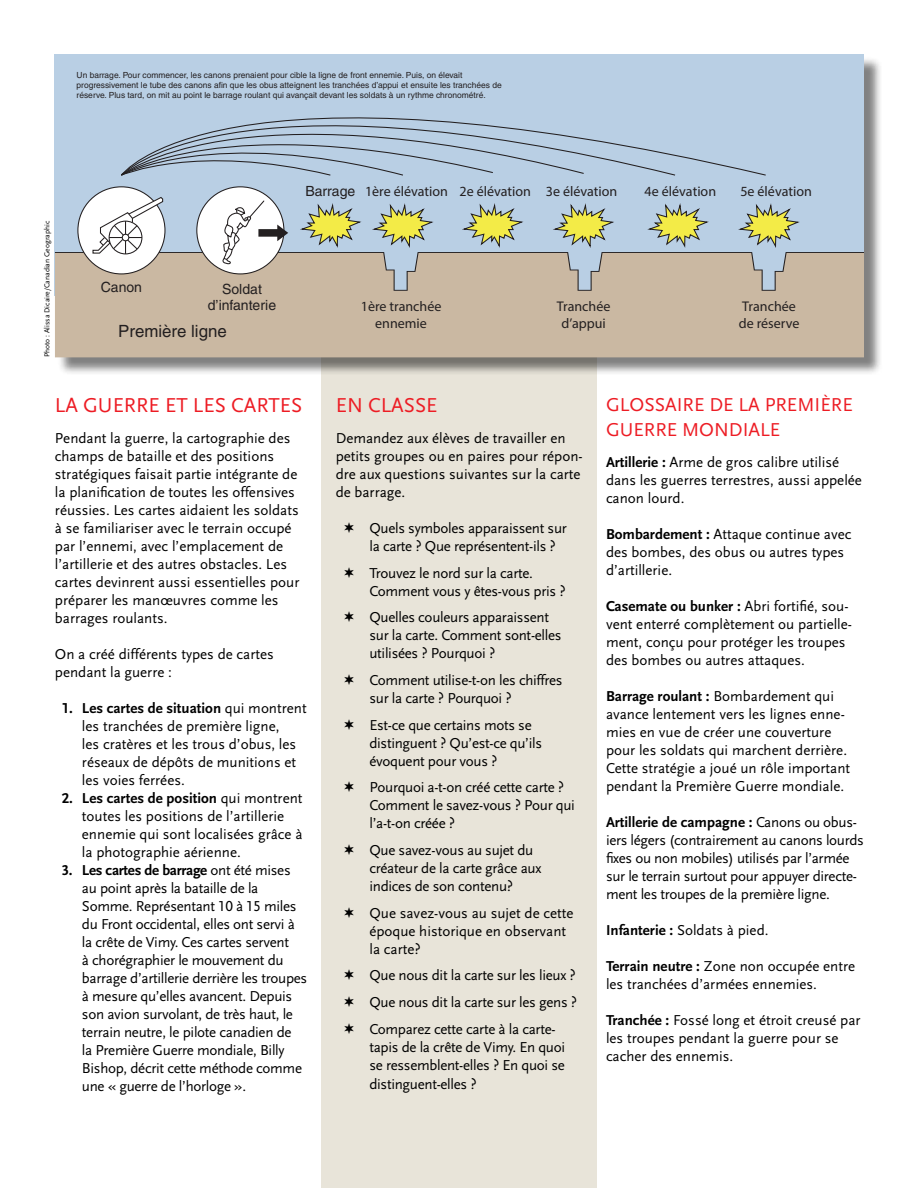
<style>
.page{position:relative;width:918px;height:1188px;background:#fff}
.page>*{position:absolute;margin:0;border:0;box-sizing:border-box;transform-origin:0 0}
.t1{font:21px "Scala Sans LF";color:#ed1c24}
.t2{font:19.5px/25.2px "Scala Sans LF";color:#ed1c24}
.t3{font:16.8px "Helvetica";color:#231f20}
.t4{font:15px/18px "Scala Sans LF";color:#000}
.t5{font:15px/18px "Scala Sans LF";letter-spacing:-.02em;color:#000}
.t6{font:14.1px/16.8px "Myriad Pro";color:#231f20;text-align:center}
.t7{font:14.1px/16.8px "Helvetica";color:#231f20;text-align:center}
.t8{font:8.4px/10.1px "Helvetica";color:#231f20}
.t9{font:7.5px "Scala Sans LF";color:#000}
.s1{font-family:"Helvetica"}
.s2{font-weight:700}
</style>
<div class="page">
<div style="left:321px;top:54px;width:276px;height:1134px;background:#e8e4d9"></div>
<div style="left:57px;top:56px;width:825px;height:320px;background:#000;opacity:.5"></div>
<div style="left:55px;top:54px;width:809px;height:242px;background:#b9cfe4"></div>
<div style="left:55px;top:291px;width:809px;height:66px;background:#cab8a2"></div>
<div style="left:78px;top:187px;width:87px;height:87px;background:#fff;border-radius:50%"></div>
<div style="left:197px;top:187px;width:87px;height:87px;background:#fff;border-radius:50%"></div>
<svg style="left:121px;top:117px;width:645px;height:59px"></svg>
<svg style="left:55px;top:196px;width:809px;height:95px"></svg>
<p class="t8" style="left:77px;top:70px;width:427px">Un barrage. Pour commencer, les canons prenaient pour cible la ligne de front ennemie. Puis, on élevait progressivement le tube des canons afin que les obus atteignent les tranchées d’appui et ensuite les tranchées de réserve. Plus tard, on mit au point le barrage roulant qui avançait devant les soldats à un rythme chronométré.</p>
<p class="t9" style="left:43px;top:357px;width:138px;rotate:-90deg">Photo : Alissa Dicaire/Canadian Geographic</p>
<p class="t6" style="left:305px;top:183px;width:313px"><span class="s1">Barrage</span> 1ère élévation 2e élévation 3e élévation</p>
<p class="t6" style="left:645px;top:183px;width:73px">4e élévation</p>
<p class="t6" style="left:740px;top:183px;width:73px">5e élévation</p>
<p class="t7" style="left:101px;top:279px;width:43px">Canon</p>
<p class="t7" style="left:208px;top:280px;width:70px">Soldat d’infanterie</p>
<p class="t3" style="left:118px;top:322px;width:110px">Première ligne</p>
<p class="t6" style="left:361px;top:297px;width:82px">1ère tranchée ennemie</p>
<p class="t6" style="left:557px;top:297px;width:55px">Tranchée d’appui</p>
<p class="t6" style="left:739px;top:297px;width:62px;text-align:left">Tranchée de réserve</p>
<h1 class="t1" style="left:55px;top:393px;width:249px">La guerre et les cartes</h1>
<p class="t4" style="left:55px;top:430px;width:246px">Pendant la guerre, la cartographie des champs de bataille et des positions stratégiques faisait partie intégrante de la planification de toutes les offensives réussies. Les cartes aidaient les soldats à se familiariser avec le terrain occupé par l’ennemi, avec l’emplacement de l’artillerie et des autres obstacles. Les cartes devinrent aussi essentielles pour préparer les manœuvres comme les barrages roulants.</p>
<p class="t4" style="left:55px;top:646px;width:220px">On a créé différents types de cartes pendant la guerre :</p>
<p class="t4" style="left:82px;top:700px;width:226px;text-indent:-20px"><span class="s2">1. Les cartes de situation</span> qui montrent les tranchées de première ligne,<br>les cratères et les trous d’obus, les réseaux de dépôts de munitions et les voies ferrées.</p>
<p class="t4" style="left:82px;top:790px;width:222px;text-indent:-20px"><span class="s2">2. Les cartes de position</span> qui montrent toutes les positions de l’artillerie ennemie qui sont localisées grâce à la photographie aérienne.</p>
<p class="t5" style="left:82px;top:862px;width:227px;text-indent:-20px"><span class="s2">3. Les cartes de barrage</span> ont été mises au point après la bataille de la Somme. Représentant 10 à 15 miles du Front occidental, elles ont servi à la crête de Vimy. Ces cartes servent<br>à chorégraphier le mouvement du barrage d’artillerie derrière les troupes à mesure qu’elles avancent. Depuis son avion survolant, de très haut, le terrain neutre, le pilote canadien de<br>la Première Guerre mondiale, Billy Bishop, décrit cette méthode comme une « guerre de l’horloge ».</p>
<h1 class="t1" style="left:336px;top:393px;width:103px">E n classe</h1>
<p class="t4" style="left:336px;top:430px;width:248px">Demandez aux élèves de travailler en petits groupes ou en paires pour répon&shy;dre aux questions suivantes sur la carte de barrage.</p>
<p class="t5" style="left:369px;top:520px;width:199px">Quels symboles apparaissent sur la carte ? Que représentent-ils ?</p>
<p class="t5" style="left:369px;top:564px;width:198px">Trouvez le nord sur la carte.<br>Comment vous y êtes-vous pris ?</p>
<p class="t5" style="left:369px;top:609px;width:194px">Quelles couleurs apparaissent sur la carte. Comment sont-elles utilisées ? Pourquoi ?</p>
<p class="t5" style="left:369px;top:671px;width:195px">Comment utilise-t-on les chiffres sur la carte ? Pourquoi ?</p>
<p class="t5" style="left:369px;top:716px;width:174px">Est-ce que certains mots se distinguent ? Qu’est-ce qu’ils évoquent pour vous ?</p>
<p class="t5" style="left:369px;top:779px;width:207px">Pourquoi a-t-on créé cette carte ?<br>Comment le savez-vous ? Pour qui l’a-t-on créée ?</p>
<p class="t5" style="left:369px;top:841px;width:173px">Que savez-vous au sujet du créateur de la carte grâce aux indices de son contenu?</p>
<p class="t4" style="left:369px;top:904px;width:206px">Que savez-vous au sujet de cette époque historique en observant la carte?</p>
<p class="t4" style="left:369px;top:962px;width:209px;line-height:26.7px;text-align:justify">Que nous dit la carte sur les lieux ?<br>Que nous dit la carte sur les gens ?<br>Comparez cette carte à la carte-</p>
<p class="t5" style="left:369px;top:1038px;width:197px">tapis de la crête de Vimy. En quoi se ressemblent-elles ? En quoi se</p>
<p class="t4" style="left:369px;top:1076px;width:109px">distinguent-elles ?</p>
<h2 class="t2" style="left:606px;top:392px;width:248px;text-indent:38px">ssai re de la Premi ère<br>Guerre mondiale</h2>
<p class="t4" style="left:606px;top:454px;width:258px"><span class="s2">Artillerie :</span> Arme de gros calibre utilisé dans les guerres terrestres, aussi appelée canon lourd.</p>
<p class="t4" style="left:606px;top:526px;width:247px"><span class="s2">Bombardement :</span> Attaque continue avec des bombes, des obus ou autres types d’artillerie.</p>
<p class="t4" style="left:606px;top:598px;width:248px"><span class="s2">Casemate ou bunker :</span> Abri fortifié, sou&shy;vent enterré complètement ou partielle&shy;ment, conçu pour protéger les troupes des bombes ou autres attaques.</p>
<p class="t4" style="left:606px;top:688px;width:246px"><span class="s2">Barrage roulant :</span> Bombardement qui avance lentement vers les lignes enne&shy;mies en vue de créer une couverture pour les soldats qui marchent derrière.<br>Cette stratégie a joué un rôle important pendant la Première Guerre mondiale.</p>
<p class="t5" style="left:606px;top:814px;width:259px"><span class="s2">Artillerie de campagne :</span> Canons ou obus&shy;iers légers (contrairement au canons lourds fixes ou non mobiles) utilisés par l’armée sur le terrain surtout pour appuyer directe&shy;ment les troupes de la première ligne.</p>
<p class="t4" style="left:606px;top:922px;width:164px"><span class="s2">Infanterie :</span> Soldats à pied.</p>
<p class="t4" style="left:606px;top:958px;width:251px"><span class="s2">Terrain neutre :</span> Zone non occupée entre les tranchées d’armées ennemies.</p>
<p class="t4" style="left:606px;top:1012px;width:256px"><span class="s2">Tranchée :</span> Fossé long et étroit creusé par les troupes pendant la guerre pour se cacher des ennemis.</p>
<h2 class="t2" style="left:606px;top:392px;width:14px">Glo</h2>
</div>
